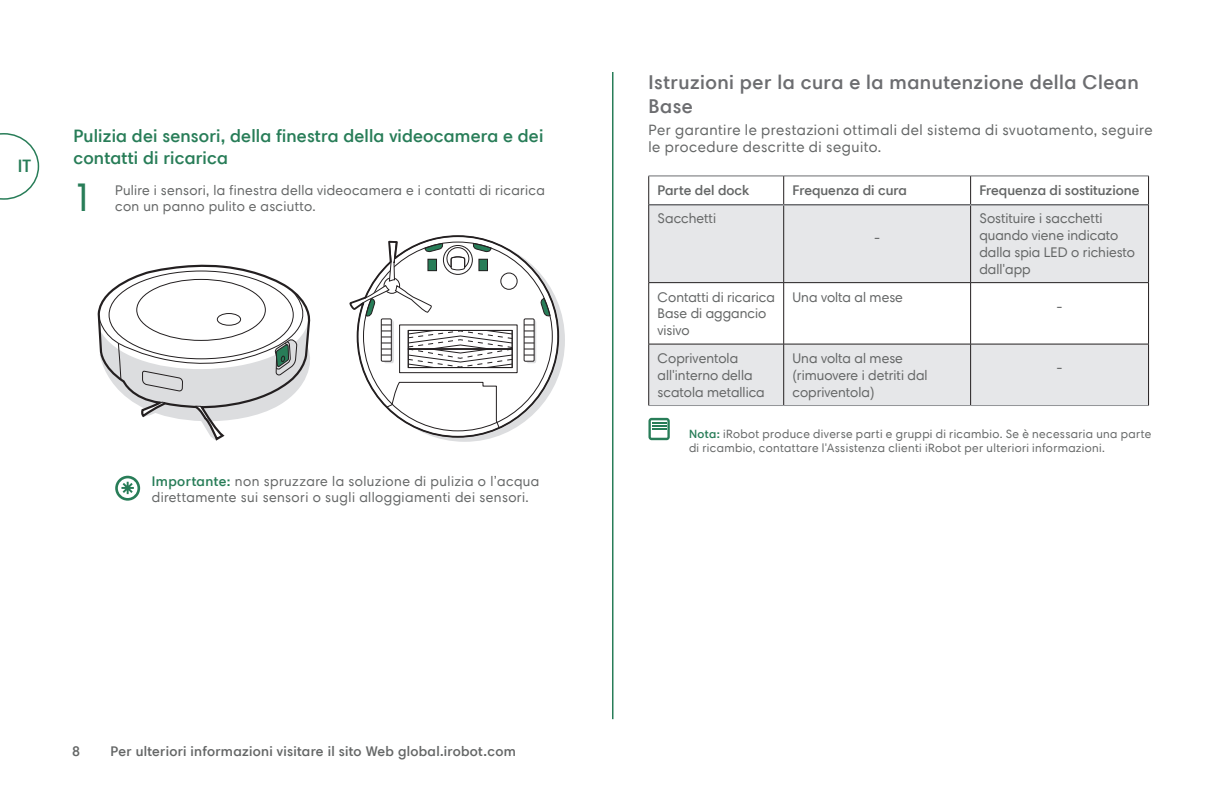
<style>
.page{position:relative;width:1224px;height:792px;background:#fff}
.page>*{position:absolute;margin:0;border:0;box-sizing:border-box;transform-origin:0 0}
.Numbering{font:40px "Harmonia Sans Pro";color:#287d58}
._2018_Headline_2{font:600 20px/24px "Harmonia Sans Pro";letter-spacing:.025em;color:#6c6d70}
.Headline_3{font:600 18px/22px "Harmonia Sans Pro";letter-spacing:.01em;color:#287d58}
._2018_Headline_2-2{font:15px/17px "Harmonia Sans Pro";letter-spacing:.03em;color:#646666}
._2018_Chart_Copy{font:14px/16.8px "Harmonia Sans Pro";color:#646666}
.Copy{font:14px/16px "Harmonia Sans Pro";letter-spacing:.02em;color:#646666}
._2018_Chart_Copy-2{font:600 14px "Harmonia Sans Pro";letter-spacing:.01em;color:#646666}
._2018_NOTE_Copy{font:12px/14px "Harmonia Sans Pro";letter-spacing:.03em;color:#646666}
.s1{font-weight:600;color:#287d58}
</style>
<div class="page">
<svg style="left:0;top:133px;width:39px;height:67px"></svg>
<svg style="left:349px;top:235px;width:211px;height:204px"></svg>
<svg style="left:98px;top:264px;width:213px;height:177px"></svg>
<hr style="left:612px;top:72px;width:2px;height:647px;background:#287d58">
<svg style="left:115px;top:476px;width:25px;height:25px"></svg>
<svg style="left:648px;top:418px;width:22px;height:22px"></svg>
<div style="left:649px;top:206px;width:499px;height:76px;background:#e6e7e9"></div>
<div style="left:649px;top:345px;width:499px;height:60px;background:#e6e7e9"></div>
<hr style="left:783px;top:206px;width:1px;height:76px;background:#231f20">
<hr style="left:970px;top:206px;width:1px;height:76px;background:#231f20">
<hr style="left:648px;top:282px;width:136px;height:1px;background:#231f20">
<hr style="left:784px;top:282px;width:187px;height:1px;background:#231f20">
<hr style="left:783px;top:283px;width:1px;height:61px;background:#231f20">
<hr style="left:971px;top:282px;width:178px;height:1px;background:#231f20">
<hr style="left:970px;top:283px;width:1px;height:61px;background:#231f20">
<hr style="left:648px;top:344px;width:136px;height:1px;background:#231f20">
<hr style="left:784px;top:344px;width:187px;height:1px;background:#231f20">
<hr style="left:783px;top:344px;width:1px;height:61px;background:#231f20">
<hr style="left:971px;top:344px;width:178px;height:1px;background:#231f20">
<hr style="left:970px;top:344px;width:1px;height:61px;background:#231f20">
<hr style="left:648px;top:405px;width:136px;height:1px;background:#939598">
<hr style="left:784px;top:405px;width:187px;height:1px;background:#939598">
<hr style="left:971px;top:405px;width:178px;height:1px;background:#939598">
<hr style="left:648px;top:205px;width:1px;height:77px;background:#231f20">
<hr style="left:1148px;top:205px;width:1px;height:77px;background:#231f20">
<hr style="left:648px;top:283px;width:1px;height:61px;background:#231f20">
<hr style="left:1148px;top:283px;width:1px;height:61px;background:#231f20">
<hr style="left:648px;top:344px;width:1px;height:61px;background:#231f20">
<hr style="left:1148px;top:344px;width:1px;height:61px;background:#231f20">
<svg style="left:648px;top:177px;width:1px;height:28px"></svg>
<hr style="left:648px;top:176px;width:136px;height:1px;background:#6c6d70">
<hr style="left:784px;top:176px;width:187px;height:1px;background:#6c6d70">
<hr style="left:971px;top:176px;width:178px;height:1px;background:#6c6d70">
<svg style="left:783px;top:176px;width:1px;height:28px"></svg>
<svg style="left:970px;top:176px;width:1px;height:28px"></svg>
<svg style="left:1148px;top:176px;width:1px;height:29px"></svg>
<hr style="left:649px;top:204px;width:135px;height:2px;background:#6c6d70">
<hr style="left:784px;top:204px;width:187px;height:2px;background:#6c6d70">
<hr style="left:971px;top:204px;width:177px;height:2px;background:#6c6d70">
<p class="Headline_3" style="left:18px;top:155px;width:15px">IT</p>
<p class="Headline_3" style="left:73px;top:125px;width:471px">Pulizia dei sensori, della finestra della videocamera e dei contatti di ricarica</p>
<p class="Copy" style="left:115px;top:182px;width:431px">Pulire i sensori, la finestra della videocamera e i contatti di ricarica con un panno pulito e asciutto.</p>
<p class="Numbering" style="left:72px;top:172px;width:24px">1</p>
<p class="Copy" style="left:152px;top:473px;width:389px"><span class="s1">Importante:</span> non spruzzare la soluzione di pulizia o l’acqua direttamente sui sensori o sugli alloggiamenti dei sensori.</p>
<p class="_2018_Chart_Copy-2" style="left:72px;top:742px;width:9px">8</p>
<p class="_2018_Chart_Copy-2" style="left:110px;top:742px;width:407px">Per ulteriori informazioni visitare il sito Web global.irobot.com</p>
<p class="_2018_Headline_2" style="left:648px;top:69px;width:492px">Istruzioni per la cura e la manutenzione della Clean<br>Base</p>
<p class="_2018_Headline_2-2" style="left:648px;top:121px;width:506px">Per garantire le prestazioni ottimali del sistema di svuotamento, seguire le procedure descritte di seguito.</p>
<p class="_2018_Chart_Copy-2" style="left:658px;top:181px;width:93px">Parte del dock</p>
<p class="_2018_Chart_Copy-2" style="left:793px;top:181px;width:116px">Frequenza di cura</p>
<p class="_2018_Chart_Copy-2" style="left:979px;top:181px;width:162px">Frequenza di sostituzione</p>
<p class="_2018_Chart_Copy" style="left:658px;top:210px;width:60px">Sacchetti</p>
<p class="_2018_Chart_Copy" style="left:874px;top:228px;width:8px">-</p>
<p class="_2018_Chart_Copy" style="left:979px;top:210px;width:157px">Sostituire i sacchetti quando viene indicato dalla spia LED o richiesto dall'app</p>
<p class="_2018_Chart_Copy" style="left:658px;top:288px;width:119px">Contatti di ricarica</p>
<p class="_2018_Chart_Copy" style="left:658px;top:305px;width:110px">Base di aggancio visivo</p>
<p class="_2018_Chart_Copy" style="left:793px;top:288px;width:112px">Una volta al mese</p>
<p class="_2018_Chart_Copy" style="left:658px;top:350px;width:109px">Copriventola all'interno della scatola metallica</p>
<p class="_2018_Chart_Copy" style="left:793px;top:350px;width:137px">Una volta al mese (rimuovere i detriti dal copriventola)</p>
<p class="_2018_Chart_Copy" style="left:1056px;top:298px;width:8px">-</p>
<p class="_2018_Chart_Copy" style="left:1056px;top:359px;width:8px">-</p>
<p class="_2018_NOTE_Copy" style="left:689px;top:426px;width:464px"><span class="s1">Nota:</span> iRobot produce diverse parti e gruppi di ricambio. Se è necessaria una parte di ricambio, contattare l'Assistenza clienti iRobot per ulteriori informazioni.</p>
</div>
